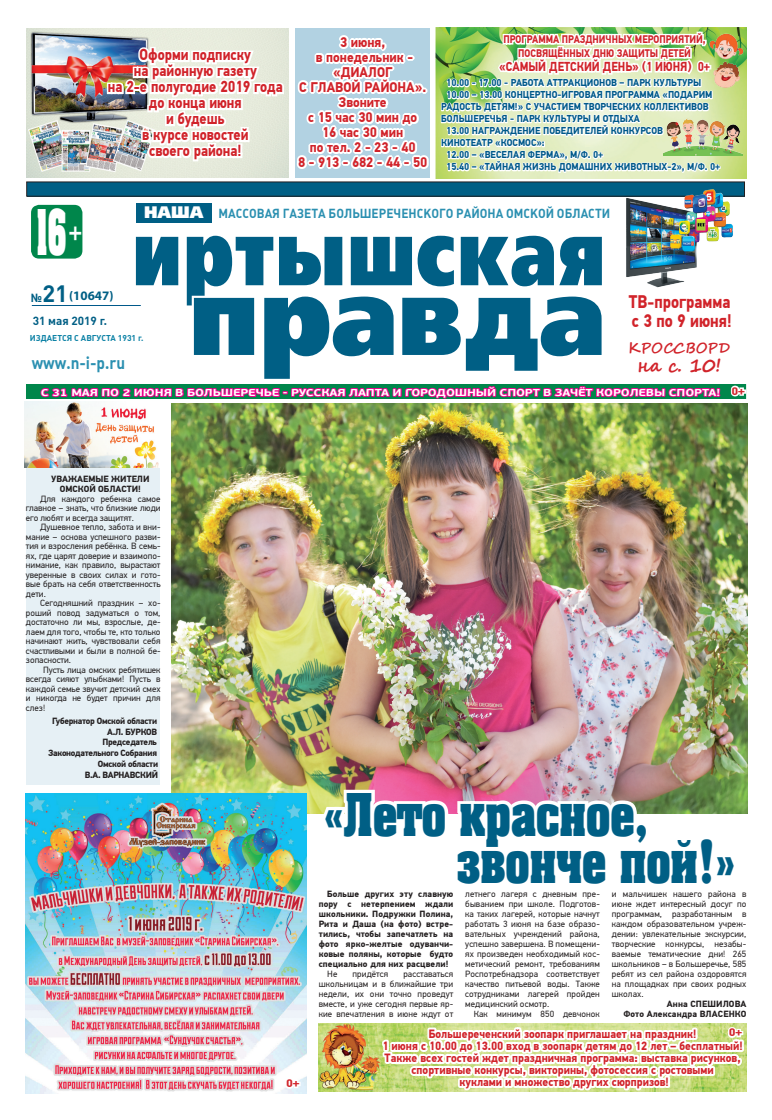
<style>
.page{position:relative;width:772px;height:1120px;background:#fff}
.page>*{position:absolute;margin:0;border:0;box-sizing:border-box;transform-origin:0 0}
.Основной_текст{font:108.9px "Free Set Extra CTT";color:#005f85;scale:.93 1}
.Основной_текст-2{font:92.3px "Free Set Extra CTT";letter-spacing:.02em;color:#005f85;scale:.77 1}
.Основной_текст-3{font:700 53.5px "AG Aalen";color:#fff;scale:.5 1}
.Основной_текст-4{font:700 50px "AG Aalen";color:#005f85;scale:.78 1}
.Основной_текст-5{font:24.9px "Futuris Extra C Bold";color:#fff;scale:.86 1}
.t1{font:700 23.4px "Plumb";color:#005f85}
.Основной_текст-6{font:700 18.9px "Segoe Script";color:#d1232a;scale:.96 1}
.Основной_текст-7{font:700 18.2px "PF Din Text Pro";color:#d1232a;scale:.85 1}
.Обычный{font:700 17px "Plumb";color:#2b90b1;scale:.9 1}
.Основной_текст-8{font:16.5px "Free Set Extra CTT";color:#fff}
.Основной_текст-9{font:700 16px "PF Din Text Pro";color:#d1232a;scale:.85 1}
.Основной_текст-10{font:700 14px "PF Din Text Pro";color:#d1232a;scale:.92 1}
.Основной_текст-11{font:700 14px "Segoe Script";color:#d1232a;scale:.96 1}
.t2{font:700 13px "Plumb";color:#2b90b1;scale:.92 1}
.Обычный-2{font:13px/14px "PF Din Text Pro";color:#00598a;text-align:right;scale:.94 1}
.Основной_текст-12{font:700 13px "PF Din Text Pro";color:#d1232a;scale:.85 1}
.t3{font:700 13px "Myriad Pro";color:#005f85}
.Обычный-3{font:700 12px "PF Din Text Pro";color:#d1232a;scale:.92 1}
.t4{font:700 11.7px "Plumb";color:#005f85}
.Основной_текст-13{font:700 11px "PF Din Text Pro";color:#d1232a;scale:.85 1}
.Основной_текст-14{font:700 11px "PF Din Text Pro";color:#d1232a;scale:1.1 1}
.Обычный-4{font:700 10px/12px "PF Din Text Pro";color:#00598a;scale:.92 1}
.t5{font:700 10px "PF Beau Sans Pro";color:#fff;scale:1.21 1}
.Основной_текст-15{font:9px/10px "PF Din Text Pro";color:#231f20;text-align:justify}
.Основной_текст-16{font:700 9px/10px "PF Din Text Pro";color:#231f20;text-align:justify}
.Основной_текст-17{font:700 9px/10.8px "PF Din Text Pro";letter-spacing:-.03em;color:#231f20;text-align:right}
.t6{font:700 8.4px "Plumb";color:#0d82a6}
.s1{font-size:11.7px}
</style>
<div class="page">
<img style="left:318px;top:1023px;width:428px;height:69px">
<div style="left:26px;top:401px;width:133px;height:384px;background:#e6f0f5"></div>
<hr style="left:32px;top:305px;width:109px;height:1px;background:#00598a">
<div style="left:31px;top:205px;width:51px;height:54px;background:#00864b;border-radius:8px"></div>
<img style="left:27px;top:29px;width:12px;height:148px">
<img style="left:25px;top:401px;width:14px;height:67px">
<img style="left:172px;top:627px;width:574px;height:186px">
<img style="left:317px;top:786px;width:425px;height:28px">
<img style="left:26px;top:793px;width:280px;height:301px">
<svg style="left:380px;top:1023px;width:364px;height:69px"></svg>
<svg style="left:282px;top:1075px;width:20px;height:16px"></svg>
<img style="left:39px;top:27px;width:708px;height:600px">
<p class="Основной_текст-9" style="left:139px;top:45px;width:133px">Оформи подписку</p>
<p class="Основной_текст-9" style="left:134px;top:61px;width:146px">на районную газету</p>
<p class="Основной_текст-9" style="left:108px;top:77px;width:207px">на 2-е полугодие 2019 года</p>
<p class="Основной_текст-9" style="left:149px;top:93px;width:111px">до конца июня</p>
<p class="Основной_текст-9" style="left:166px;top:109px;width:70px">и будешь</p>
<p class="Основной_текст-9" style="left:142px;top:125px;width:126px">в курсе новостей</p>
<p class="Основной_текст-9" style="left:149px;top:141px;width:110px">своего района!</p>
<p class="Основной_текст-10" style="left:340px;top:34px;width:51px">3 июня,</p>
<p class="Основной_текст-10" style="left:316px;top:49px;width:107px">в понедельник -</p>
<p class="Основной_текст-10" style="left:333px;top:64px;width:66px">«ДИАЛОГ</p>
<p class="Основной_текст-10" style="left:299px;top:79px;width:139px">С ГЛАВОЙ РАЙОНА».</p>
<p class="Основной_текст-10" style="left:338px;top:94px;width:54px">Звоните</p>
<p class="Основной_текст-10" style="left:308px;top:109px;width:120px">с 15 час 30 мин до</p>
<p class="Основной_текст-10" style="left:322px;top:124px;width:90px">16 час 30 мин</p>
<p class="Основной_текст-10" style="left:309px;top:139px;width:116px">по тел. 2 - 23 - 40</p>
<p class="Основной_текст-10" style="left:298px;top:154px;width:142px">8 - 913 - 682 - 44 - 50</p>
<p class="Основной_текст-13" style="left:503px;top:33px;width:239px">ПРОГРАММА ПРАЗДНИЧНЫХ МЕРОПРИЯТИЙ,</p>
<p class="Основной_текст-13" style="left:518px;top:47px;width:204px">ПОСВЯЩЁННЫХ ДНЮ ЗАЩИТЫ ДЕТЕЙ</p>
<p class="Основной_текст-12" style="left:498px;top:59px;width:249px">«САМЫЙ ДЕТСКИЙ ДЕНЬ» (1 ИЮНЯ) 0+</p>
<p class="Обычный-4" style="left:446px;top:77px;width:278px">10.00 - 17.00 - РАБОТА АТТРАКЦИОНОВ – ПАРК КУЛЬТУРЫ</p>
<p class="Обычный-4" style="left:441px;top:89px;width:296px;text-indent:5px">10.00 – 13.00 КОНЦЕРТНО-ИГРОВАЯ ПРОГРАММА «ПОДАРИМ<br>РАДОСТЬ ДЕТЯМ!» С УЧАСТИЕМ ТВОРЧЕСКИХ КОЛЛЕКТИВОВ<br>БОЛЬШЕРЕЧЬЯ - ПАРК КУЛЬТУРЫ И ОТДЫХА</p>
<p class="Обычный-4" style="left:446px;top:125px;width:237px">13.00 НАГРАЖДЕНИЕ ПОБЕДИТЕЛЕЙ КОНКУРСОВ</p>
<p class="Обычный-4" style="left:441px;top:137px;width:114px">КИНОТЕАТР «КОСМОС»:</p>
<p class="Обычный-4" style="left:446px;top:149px;width:172px">12.00 – «ВЕСЕЛАЯ ФЕРМА», М/Ф. 0+</p>
<p class="Обычный-4" style="left:446px;top:161px;width:299px">15.40 – «ТАЙНАЯ ЖИЗНЬ ДОМАШНИХ ЖИВОТНЫХ-2», М/Ф. 0+</p>
<p class="Обычный-2" style="left:535px;top:78px;width:138px">7 лесных пожаров ликвидировано в районе</p>
<p class="Основной_текст-8" style="left:144px;top:203px;width:61px">НАША</p>
<p class="t2" style="left:218px;top:206px;width:427px">МАССОВАЯ ГАЗЕТА БОЛЬШЕРЕЧЕНСКОГО РАЙОНА ОМСКОЙ ОБЛАСТИ</p>
<p class="Основной_текст-2" style="left:132px;top:200px;width:615px">иртышская</p>
<p class="Основной_текст-3" style="left:36px;top:196px;width:62px">16</p>
<p class="Основной_текст-5" style="left:68px;top:220px;width:18px">+</p>
<p class="t1" style="left:31px;top:281px;width:38px"><span class="s1">№</span>21</p>
<p class="t4" style="left:33px;top:314px;width:76px">31 мая 2019 г.</p>
<p class="t3" style="left:69px;top:287px;width:46px">(10647)</p>
<p class="Основной_текст-7" style="left:628px;top:291px;width:121px">ТВ-программа</p>
<p class="Основной_текст-7" style="left:631px;top:310px;width:119px">с 3 по 9 июня!</p>
<p class="Основной_текст" style="left:189px;top:254px;width:449px">правда</p>
<p class="t6" style="left:30px;top:333px;width:115px">ИЗДАЕТСЯ С АВГУСТА 1931 г.</p>
<p class="Основной_текст-11" style="left:627px;top:337px;width:108px">КРОССВОРД</p>
<p class="Основной_текст-6" style="left:636px;top:350px;width:89px">на с. 10!</p>
<p class="Обычный" style="left:32px;top:354px;width:105px">www.n-i-p.ru</p>
<p class="t5" style="left:41px;top:386px;width:562px">С 31 МАЯ ПО 2 ИЮНЯ В БОЛЬШЕРЕЧЬЕ - РУССКАЯ ЛАПТА И ГОРОДОШНЫЙ СПОРТ В ЗАЧЁТ КОРОЛЕВЫ СПОРТА!</p>
<p class="Основной_текст-14" style="left:731px;top:384px;width:14px">0+</p>
<p class="Основной_текст-16" style="left:51px;top:474px;width:100px">УВАЖАЕМЫЕ ЖИТЕЛИ</p>
<p class="Основной_текст-16" style="left:60px;top:484px;width:83px">ОМСКОЙ ОБЛАСТИ!</p>
<p class="Основной_текст-15" style="left:26px;top:494px;width:136px;line-height:9.5px;text-indent:14px">Для каждого ребенка самое главное – знать, что близкие люди его любят и всегда защитят.</p>
<p class="Основной_текст-15" style="left:26px;top:522px;width:136px;line-height:9.5px;text-indent:14px">Душевное тепло, забота и вни&shy;мание – основа успешного разви&shy;тия и взросления ребёнка. В семь&shy;ях, где царят доверие и взаимопо&shy;нимание, как правило, вырастают уверенные в своих силах и гото&shy;вые брать на себя ответственность дети.</p>
<p class="Основной_текст-15" style="left:26px;top:598px;width:136px;line-height:9.5px;text-indent:14px">Сегодняшний праздник – хо&shy;роший повод задуматься о том, достаточно ли мы, взрослые, де&shy;лаем для того, чтобы те, кто только начинают жить, чувствовали себя счастливыми и были в полной бе&shy;зопасности.</p>
<p class="Основной_текст-15" style="left:26px;top:665px;width:136px;line-height:9.5px;text-indent:17px">Пусть лица омских ребятишек всегда сияют улыбками! Пусть в каждой семье звучит детский смех и никогда не будет причин для слез!</p>
<p class="Основной_текст-17" style="left:52px;top:715px;width:106px">Губернатор Омской области</p>
<p class="Основной_текст-16" style="left:107px;top:726px;width:51px">А.Л. БУРКОВ</p>
<p class="Основной_текст-17" style="left:102px;top:737px;width:56px">Председатель</p>
<p class="Основной_текст-17" style="left:48px;top:748px;width:111px">Законодательного Собрания<br>Омской области</p>
<p class="Основной_текст-17" style="left:85px;top:769px;width:75px">В.А. ВАРНАВСКИЙ</p>
<p class="Основной_текст-4" style="left:323px;top:781px;width:417px">«Лето красное,</p>
<p class="Основной_текст-4" style="left:456px;top:828px;width:358px">звонче пой!»</p>
<p class="Основной_текст-16" style="left:318px;top:889px;width:136px;text-indent:9px">Больше других эту славную пору с нетерпением ждали школьники. Подружки Полина, Рита и Даша (на фото) встре&shy;тились, чтобы запечатлеть на фото ярко-желтые одуванчи&shy;ковые поляны, которые будто специально для них расцвели!</p>
<p class="Основной_текст-15" style="left:327px;top:969px;width:12px">Не</p>
<p class="Основной_текст-15" style="left:352px;top:969px;width:37px">придётся</p>
<p class="Основной_текст-15" style="left:318px;top:969px;width:136px;text-indent:85px">расставаться школьницам и в ближайшие три недели, их они точно проведут вместе, и уже сегодня первые яр&shy;кие впечатления в июне ждут от</p>
<p class="Основной_текст-15" style="left:465px;top:889px;width:136px">летнего лагеря с дневным пре&shy;быванием при школе. Подготов&shy;ка таких лагерей, которые начнут работать 3 июня на базе образо&shy;вательных учреждений района, успешно завершена. В помещени&shy;ях произведен необходимый кос&shy;метический ремонт, требованиям Роспотребнадзора соответствует качество питьевой воды. Также сотрудниками лагерей пройден медицинский осмотр.</p>
<p class="Основной_текст-15" style="left:473px;top:1009px;width:127px">Как минимум 850 девчонок</p>
<p class="Основной_текст-15" style="left:611px;top:889px;width:136px">и мальчишек нашего района в июне ждет интересный досуг по программам, разработанным в каждом образовательном учреж&shy;дении: увлекательные экскурсии, творческие конкурсы, незабы&shy;ваемые тематические дни! 265 школьников – в Большеречье, 585 ребят из сел района оздоровятся на площадках при своих родных школах.</p>
<p class="Основной_текст-16" style="left:666px;top:999px;width:81px">Анна СПЕШИЛОВА</p>
<p class="Основной_текст-16" style="left:623px;top:1009px;width:124px">Фото Александра ВЛАСЕНКО</p>
<p class="Основной_текст-14" style="left:728px;top:1026px;width:14px">0+</p>
<p class="Обычный-3" style="left:428px;top:1026px;width:292px">Большереченский зоопарк приглашает на праздник!</p>
<p class="Обычный-3" style="left:382px;top:1038px;width:393px">1 июня с 10.00 до 13.00 вход в зоопарк детям до 12 лет – бесплатный!</p>
<p class="Обычный-3" style="left:384px;top:1050px;width:388px">Также всех гостей ждет праздничная программа: выставка рисунков,</p>
<p class="Обычный-3" style="left:411px;top:1062px;width:330px">спортивные конкурсы, викторины, фотосессия с ростовыми</p>
<p class="Основной_текст-14" style="left:286px;top:1077px;width:14px">0+</p>
<p class="Обычный-3" style="left:459px;top:1074px;width:229px">куклами и множество других сюрпризов!</p>
</div>
